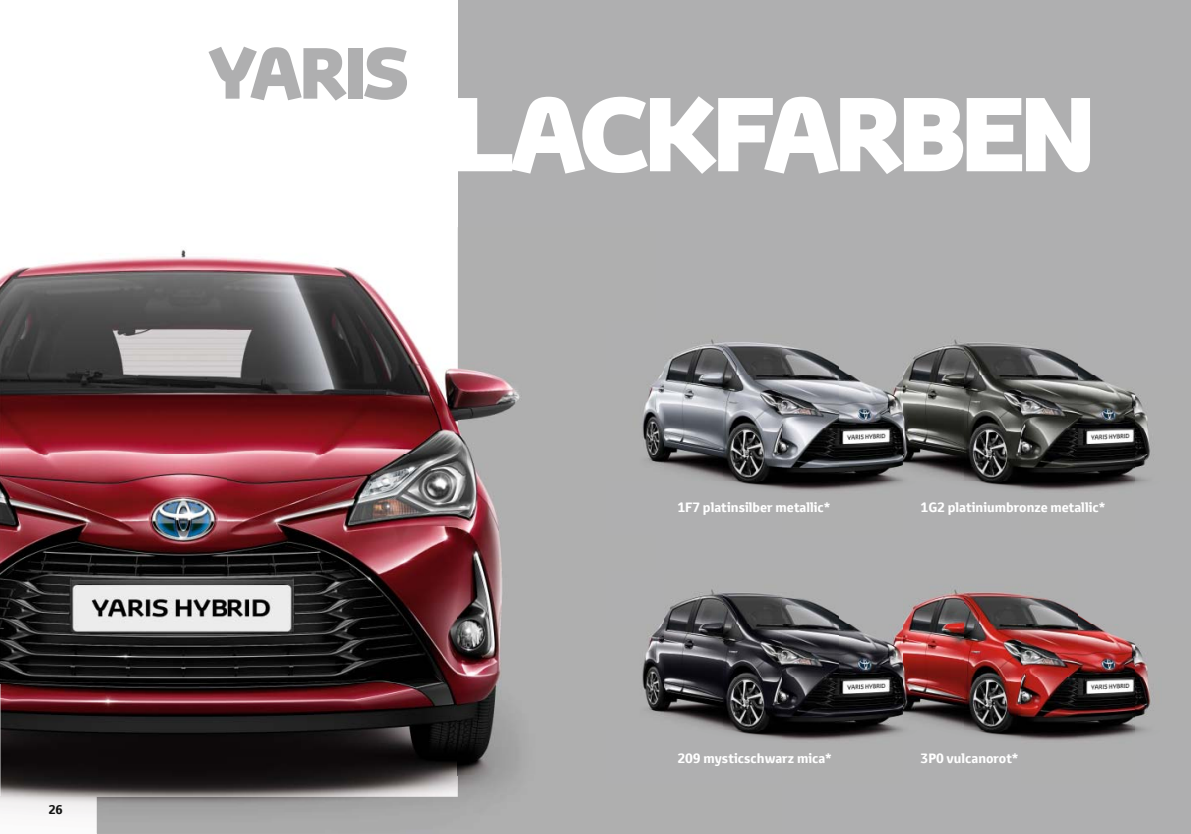
<style>
.page{position:relative;width:1191px;height:834px;background:#fff}
.page>*{position:absolute;margin:0;border:0;box-sizing:border-box;transform-origin:0 0}
.t1{font:800 101.5px "Toyota Display";letter-spacing:-.06em;color:#fff}
.t2{font:800 70px "Toyota Display";letter-spacing:-.05em;color:#afafb0}
.t3{font:700 13.12px "Toyota Text";color:#fff}
.t4{font:700 12.25px "Toyota Text";color:#131413}
</style>
<div class="page">
<div style="left:97px;top:0;width:1094px;height:833px;background:#afafb0"></div>
<img style="left:956px;top:341px;width:137px;height:34px">
<img style="left:956px;top:375px;width:194px;height:116px">
<img style="left:956px;top:591px;width:136px;height:33px">
<img style="left:956px;top:624px;width:195px;height:116px">
<img style="left:781px;top:339px;width:175px;height:142px">
<img style="left:781px;top:481px;width:69px;height:10px">
<img style="left:850px;top:481px;width:53px;height:8px">
<img style="left:781px;top:589px;width:175px;height:141px">
<img style="left:781px;top:730px;width:68px;height:10px">
<img style="left:849px;top:730px;width:54px;height:9px">
<div style="left:0;top:0;width:458px;height:796px;background:#fff"></div>
<img style="left:0;top:796px;width:97px;height:37px">
<img style="left:0;top:227px;width:458px;height:569px">
<img style="left:458px;top:368px;width:62px;height:224px">
<img style="left:458px;top:592px;width:62px;height:182px">
<img style="left:97px;top:774px;width:418px;height:42px">
<img style="left:642px;top:339px;width:139px;height:150px">
<img style="left:642px;top:589px;width:139px;height:150px">
<img style="left:97px;top:796px;width:361px;height:1px">
<p class="t4" style="left:48px;top:800px;width:16px">26</p>
<h2 class="t2" style="left:208px;top:23px;width:203px">YARIS</h2>
<h1 class="t1" style="left:450px;top:62px;width:647px">LACKFARBEN</h1>
<p class="t3" style="left:677px;top:498px;width:155px">1F7 platinsilber metallic*</p>
<p class="t3" style="left:920px;top:498px;width:186px">1G2 platiniumbronze metallic*</p>
<p class="t3" style="left:677px;top:749px;width:156px">209 mysticschwarz mica*</p>
<p class="t3" style="left:920px;top:749px;width:99px">3P0 vulcanorot*</p>
</div>
